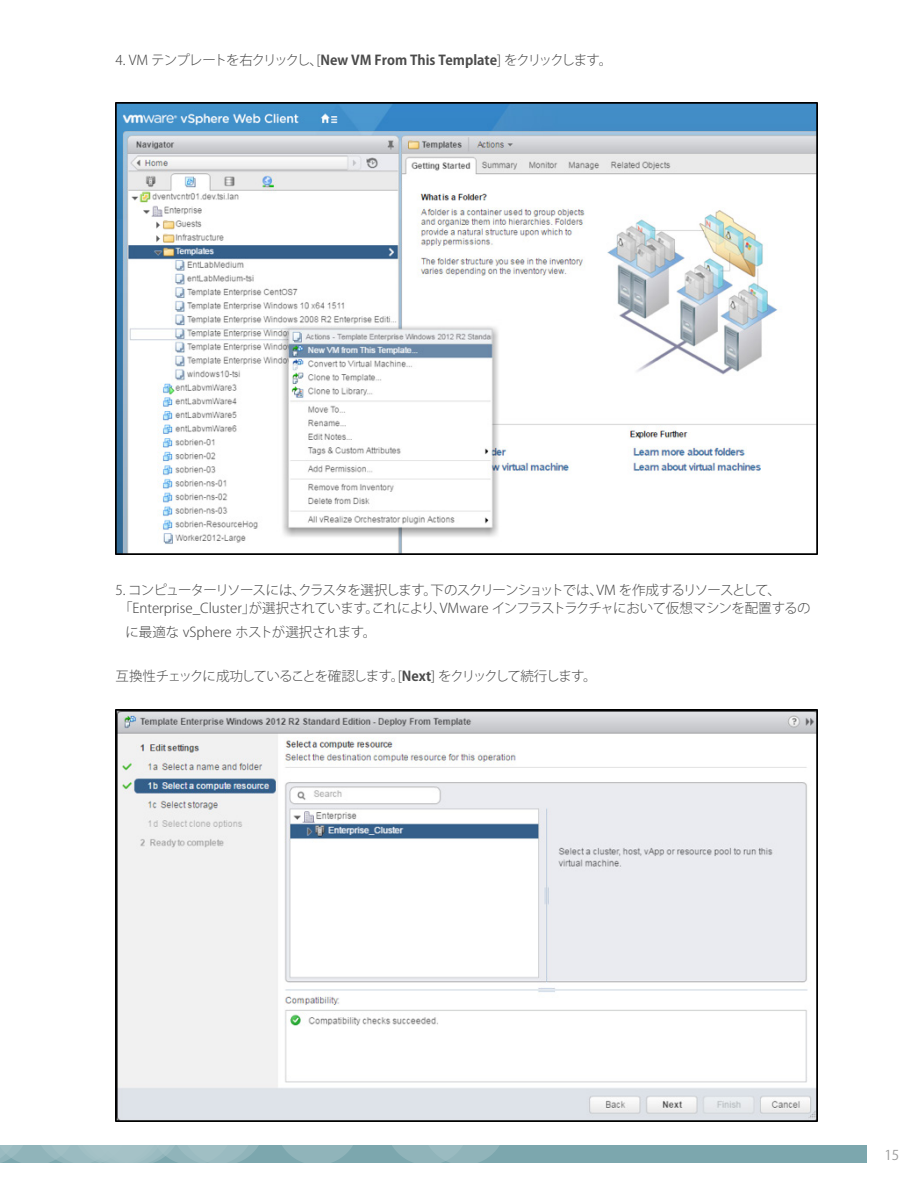
<style>
.page{position:relative;width:918px;height:1188px;background:#fff}
.page>*{position:absolute;margin:0;border:0;box-sizing:border-box;transform-origin:0 0}
.BODYCOPY-standard{font:300 13.5px/18px "Koz Go Pro";letter-spacing:-.05em;color:#4b4b4b}
.BODYCOPY-standard-2{font:300 13.5px "Koz Go Pro";letter-spacing:-.09em;color:#4b4b4b}
.BODYCOPY-standard-3{font:300 13.5px "Koz Go Pro";color:#4b4b4b}
.t1{font:13.5px "Koz Go Pro";color:#9b9b9b}
.s1{font-weight:700}
</style>
<div class="page">
<div style="left:0;top:1145px;width:866px;height:18px;background:#7ca7ae"></div>
<svg style="left:282px;top:1145px;width:71px;height:18px"></svg>
<svg style="left:392px;top:1145px;width:107px;height:18px"></svg>
<svg style="left:0;top:1145px;width:259px;height:18px"></svg>
<img style="left:116px;top:103px;width:702px;height:452px">
<img style="left:116px;top:710px;width:702px;height:412px">
<p class="BODYCOPY-standard-2" style="left:116px;top:51px;width:498px">4. VM テンプレートを右クリックし、[<span class="s1">New VM From This Template</span>] をクリックします。</p>
<p class="BODYCOPY-standard" style="left:116px;top:581px;width:696px">5. コンピューターリソースには、クラスタを選択します。下のスクリーンショットでは、VM を作成するリソースとして、「Enterprise_Cluster」が選択されています。これにより、VMware インフラストラクチャにおいて仮想マシンを配置するの</p>
<p class="BODYCOPY-standard-3" style="left:126px;top:623px;width:252px">に最適な vSphere ホストが選択されます。</p>
<p class="BODYCOPY-standard-2" style="left:116px;top:668px;width:483px">互換性チェックに成功していることを確認します。[<span class="s1">Next</span>] をクリックして続行します。</p>
<p class="t1" style="left:885px;top:1146px;width:16px">15</p>
</div>
